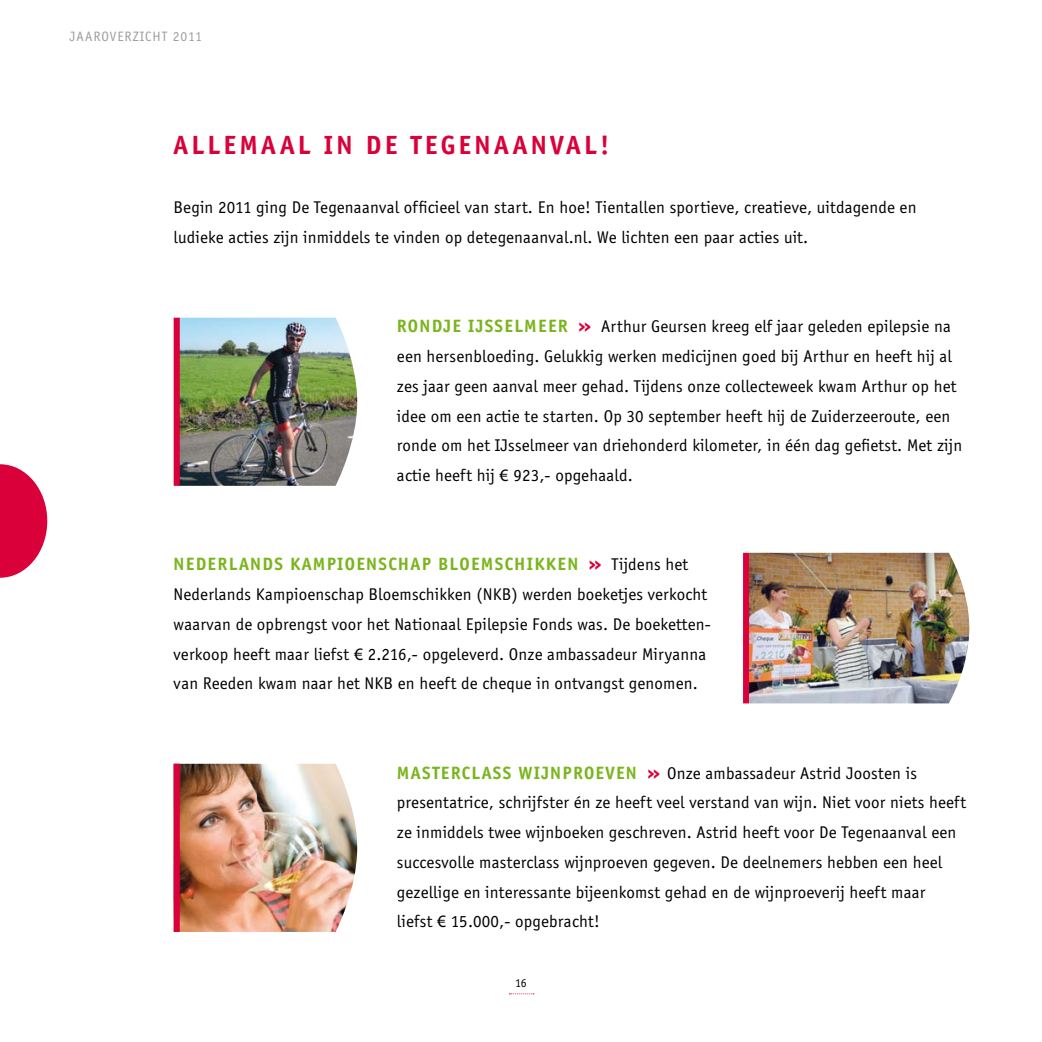
<style>
.page{position:relative;width:1042px;height:1042px;background:#fff}
.page>*{position:absolute;margin:0;border:0;box-sizing:border-box;transform-origin:0 0}
.t1{font:700 27.12px "Officina Sans";letter-spacing:.12em;color:#da0039}
.t2{font:700 18.38px "Officina Sans";letter-spacing:.07em;color:#7ab51d}
.t3{font:17.5px/29.8px "Officina Sans";letter-spacing:.01em;color:#000}
.t4{font:14px "Officina Sans";letter-spacing:.07em;color:#9c9e9f}
.t5{font:12.25px "Officina Sans";color:#000}
.s1{font-family:"Verdana";font-weight:700;font-size:18.38px;color:#da0039}
.s2{font-family:"Myriad Pro"}
.s3{font-family:"Verdana";color:#da0039}
.s4{font-weight:400;font-size:17.5px;color:#000}
.s5{font-weight:700;font-size:18.38px;color:#7ab51d}
</style>
<div class="page">
<svg style="left:509px;top:993px;width:25px;height:1px"></svg>
<img style="left:180px;top:318px;width:177px;height:168px">
<div style="left:174px;top:318px;width:6px;height:168px;background:#da0039"></div>
<img style="left:180px;top:764px;width:177px;height:168px">
<div style="left:174px;top:764px;width:6px;height:168px;background:#da0039"></div>
<img style="left:749px;top:553px;width:220px;height:150px">
<div style="left:743px;top:553px;width:6px;height:150px;background:#da0039"></div>
<svg style="left:0;top:464px;width:47px;height:114px"></svg>
<p class="t4" style="left:69px;top:29px;width:134px">jaaroverzicht 2011</p>
<h1 class="t1" style="left:174px;top:128px;width:437px">ALLEMAAL IN DE TEGENAANVAL!</h1>
<p class="t3" style="left:174px;top:193px;width:744px">Begin 2011 ging De Tegenaanval officieel van start. En hoe! Tientallen sportieve, creatieve, uitdagende en ludieke acties zijn inmiddels te vinden op detegenaanval.nl. We lichten een paar acties uit.</p>
<p class="t2" style="left:397px;top:315px;width:152px">RONDJE IJSSELMEER</p>
<p class="t3" style="left:397px;top:312px;width:567px;text-indent:180px"><span class="s1">»</span> Arthur Geursen kreeg elf jaar geleden epilepsie na een hersenbloeding. Gelukkig werken medicijnen goed bij Arthur en heeft hij al zes jaar geen aanval meer gehad. Tijdens onze collecteweek kwam Arthur op het idee om een actie te starten. Op 30 september heeft hij de Zuiderzeeroute, een ronde om het IJsselmeer van driehonderd kilometer, in één dag gefietst. Met zijn actie heeft hij <span class="s2">€</span> 923,- opgehaald.</p>
<p class="t2" style="left:174px;top:553px;width:516px">NEDERLANDS KAMPIOENSCHAP BLOEMSCHI KKEN <span class="s3">»</span> <span class="s4">Tijdens het</span></p>
<p class="t3" style="left:174px;top:579px;width:537px">Nederlands Kampioenschap Bloemschikken (NKB) werden boeketjes verkocht waarvan de opbrengst voor het Nationaal Epilepsie Fonds was. De boeketten&shy;verkoop heeft maar liefst <span class="s2">€</span> 2.216,- opgeleverd. Onze ambassadeur Miryanna van Reeden kwam naar het NKB en heeft de cheque in ontvangst genomen.</p>
<p class="t2" style="left:397px;top:761px;width:46px">MASTERC</p>
<p class="t2" style="left:471px;top:761px;width:113px">LASS WIJ NPROEVE</p>
<p class="t3" style="left:397px;top:758px;width:571px;text-indent:229px"><span class="s5">N</span> <span class="s1">»</span> Onze ambassadeur Astrid Joosten is presentatrice, schrijfster én ze heeft veel verstand van wijn. Niet voor niets heeft ze inmiddels twee wijnboeken geschreven. Astrid heeft voor De Tegenaanval een succesvolle masterclass wijnproeven gegeven. De deelnemers hebben een heel gezellige en interessante bijeenkomst gehad en de wijnproeverij heeft maar<br>liefst <span class="s2">€</span> 15.000,- opgebracht!</p>
<p class="t5" style="left:515px;top:976px;width:13px">16</p>
</div>
